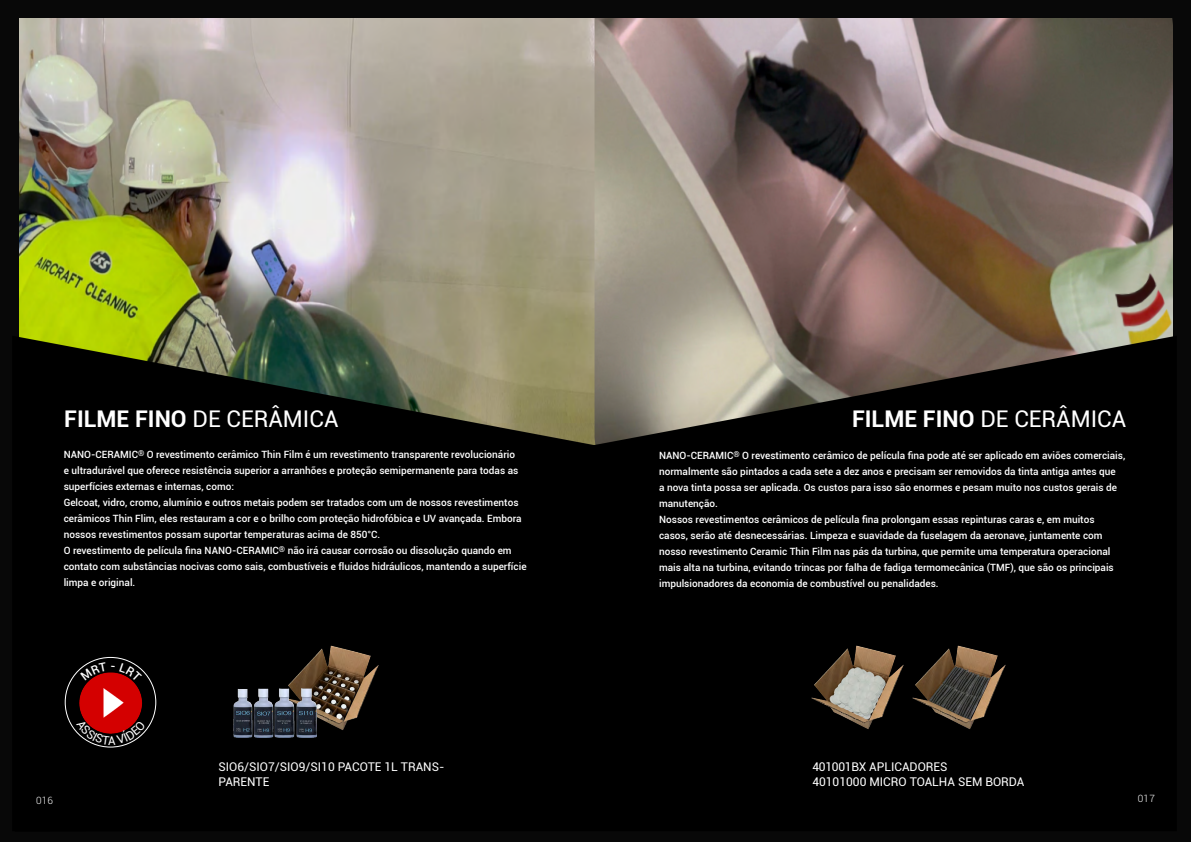
<style>
.page{position:relative;width:1191px;height:842px;background:#000}
.page>*{position:absolute;margin:0;border:0;box-sizing:border-box;transform-origin:0 0}
.t1{font:23px "Roboto";color:#fff}
.t2{font:12px/14.4px "Roboto";color:#fff}
.t3{font:500 10px/16px "Roboto";color:#fff}
.t4{font:300 10px "Roboto";letter-spacing:.03em;color:#fff}
.s1{font-weight:700}
</style>
<div class="page">
<img style="left:19px;top:18px;width:1154px;height:141px">
<img style="left:19px;top:159px;width:1154px;height:589px">
<img style="left:283px;top:644px;width:97px;height:87px">
<img style="left:276px;top:687px;width:21px;height:50px">
<img style="left:253px;top:687px;width:23px;height:50px">
<img style="left:232px;top:689px;width:22px;height:48px">
<img style="left:295px;top:688px;width:21px;height:49px">
<img style="left:809px;top:643px;width:97px;height:87px">
<img style="left:910px;top:643px;width:97px;height:87px">
<svg style="left:65px;top:657px;width:91px;height:90px"></svg>
<img style="left:74px;top:668px;width:73px;height:70px">
<svg style="left:81px;top:662px;width:61px;height:19px"></svg>
<svg style="left:76px;top:719px;width:70px;height:26px"></svg>
<h1 class="t1" style="left:64px;top:405px;width:276px"><span class="s1">FILME FINO</span> DE CERÂMICA</h1>
<h1 class="t1" style="left:852px;top:405px;width:276px"><span class="s1">FILME FINO</span> DE CERÂMICA</h1>
<p class="t3" style="left:64px;top:447px;width:464px">NANO-CERAMIC<sup>®</sup> O revestimento cerâmico Thin Film é um revestimento transparente revolucionário<br>e ultradurável que oferece resistência superior a arranhões e proteção semipermanente para todas as superfícies externas e internas, como:<br>Gelcoat, vidro, cromo, alumínio e outros metais podem ser tratados com um de nossos revestimentos cerâmicos Thin Flim, eles restauram a cor e o brilho com proteção hidrofóbica e UV avançada. Embora nossos revestimentos possam suportar temperaturas acima de 850°C.<br>O revestimento de película fina NANO-CERAMIC<sup>®</sup> não irá causar corrosão ou dissolução quando em contato com substâncias nocivas como sais, combustíveis e fluidos hidráulicos, mantendo a superfície limpa e original.</p>
<p class="t3" style="left:659px;top:448px;width:467px">NANO-CERAMIC<sup>®</sup> O revestimento cerâmico de película fina pode até ser aplicado em aviões comerciais, normalmente são pintados a cada sete a dez anos e precisam ser removidos da tinta antiga antes que<br>a nova tinta possa ser aplicada. Os custos para isso são enormes e pesam muito nos custos gerais de manutenção.<br>Nossos revestimentos cerâmicos de película fina prolongam essas repinturas caras e, em muitos casos, serão até desnecessárias. Limpeza e suavidade da fuselagem da aeronave, juntamente com nosso revestimento Ceramic Thin Film nas pás da turbina, que permite uma temperatura operacional mais alta na turbina, evitando trincas por falha de fadiga termomecânica (TMF), que são os principais impulsionadores da economia de combustível ou penalidades.</p>
<p class="t2" style="left:218px;top:760px;width:227px">SIO6/SIO7/SIO9/SI10 PACOTE 1L TRANS-<br>PARENTE</p>
<p class="t2" style="left:812px;top:760px;width:214px">401001BX APLICADORES<br>40101000 MICRO TOALHA SEM BORDA</p>
<p class="t4" style="left:36px;top:795px;width:19px">016</p>
<p class="t4" style="left:1137px;top:793px;width:19px">017</p>
</div>
